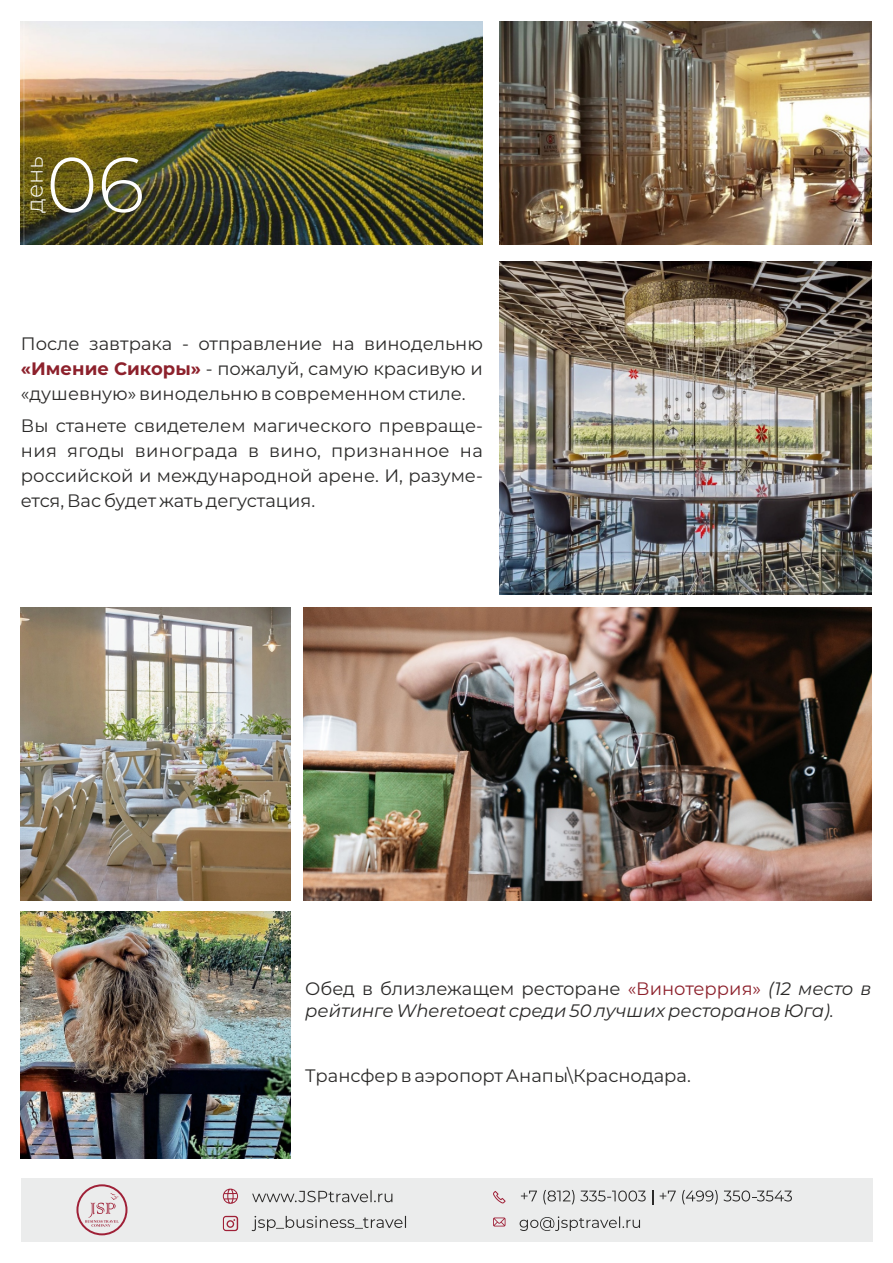
<style>
.page{position:relative;width:893px;height:1263px;background:#fff}
.page>*{position:absolute;margin:0;border:0;box-sizing:border-box;transform-origin:0 0}
.t1{font:300 77.85px "Montserrat";color:#fefefe}
.t2{font:300 22.8px "Montserrat";color:#fefefe}
.t3{font:18px/24.8px "Montserrat";color:#2b2a29;text-align:justify}
.t4{font:italic 18px/22.4px "Montserrat";color:#2b2a29}
.s1{font-weight:700;color:#8d212c}
.s2{font-style:normal}
.s3{font-style:normal;color:#8d212c}
</style>
<div class="page">
<img style="left:21px;top:607px;width:270px;height:293px">
<img style="left:21px;top:21px;width:462px;height:223px">
<img style="left:304px;top:607px;width:567px;height:293px">
<img style="left:21px;top:911px;width:270px;height:247px">
<img style="left:500px;top:261px;width:371px;height:334px">
<img style="left:500px;top:21px;width:371px;height:223px">
<div style="left:21px;top:1178px;width:851px;height:64px;background:#ebecec"></div>
<svg style="left:76px;top:1184px;width:51px;height:51px"></svg>
<svg style="left:252px;top:1216px;width:154px;height:15px"></svg>
<div style="left:223px;top:1216px;width:15px;height:15px;border:3px solid #9f2037;border-radius:2px"></div>
<div style="left:224px;top:1217px;width:13px;height:13px;background:#ebecec;border-radius:2px"></div>
<svg style="left:227px;top:1219px;width:8px;height:9px"></svg>
<svg style="left:223px;top:1188px;width:15px;height:16px"></svg>
<svg style="left:252px;top:1190px;width:140px;height:12px"></svg>
<svg style="left:520px;top:1216px;width:120px;height:15px"></svg>
<svg style="left:521px;top:1190px;width:125px;height:14px"></svg>
<svg style="left:652px;top:1190px;width:1px;height:15px"></svg>
<svg style="left:660px;top:1190px;width:132px;height:14px"></svg>
<svg style="left:493px;top:1217px;width:12px;height:9px"></svg>
<svg style="left:493px;top:1191px;width:13px;height:12px"></svg>
<p class="t2" style="left:21px;top:213px;width:58px;rotate:-90deg">день</p>
<h1 class="t1" style="left:46px;top:137px;width:100px">06</h1>
<p class="t3" style="left:21px;top:331px;width:463px">После завтрака - отправление на винодельню <span class="s1">«Имение Сикоры»</span> - пожалуй, самую красивую и «душевную» винодельню в современном стиле.</p>
<p class="t3" style="left:21px;top:413px;width:464px">Вы станете свидетелем магического превраще&shy;ния ягоды винограда в вино, признанное на российской и международной арене. И, разуме&shy;ется, Вас будет жать дегустация.</p>
<p class="t4" style="left:305px;top:977px;width:568px"><span class="s2">Обед в близлежащем ресторане</span> <span class="s3">«Винотеррия»</span> (12 место в рейтинге Wheretoeat среди 50 лучших ресторанов Юга).</p>
<p class="t3" style="left:305px;top:1063px;width:387px">Трансфер в аэропорт Анапы\Краснодара.</p>
</div>
